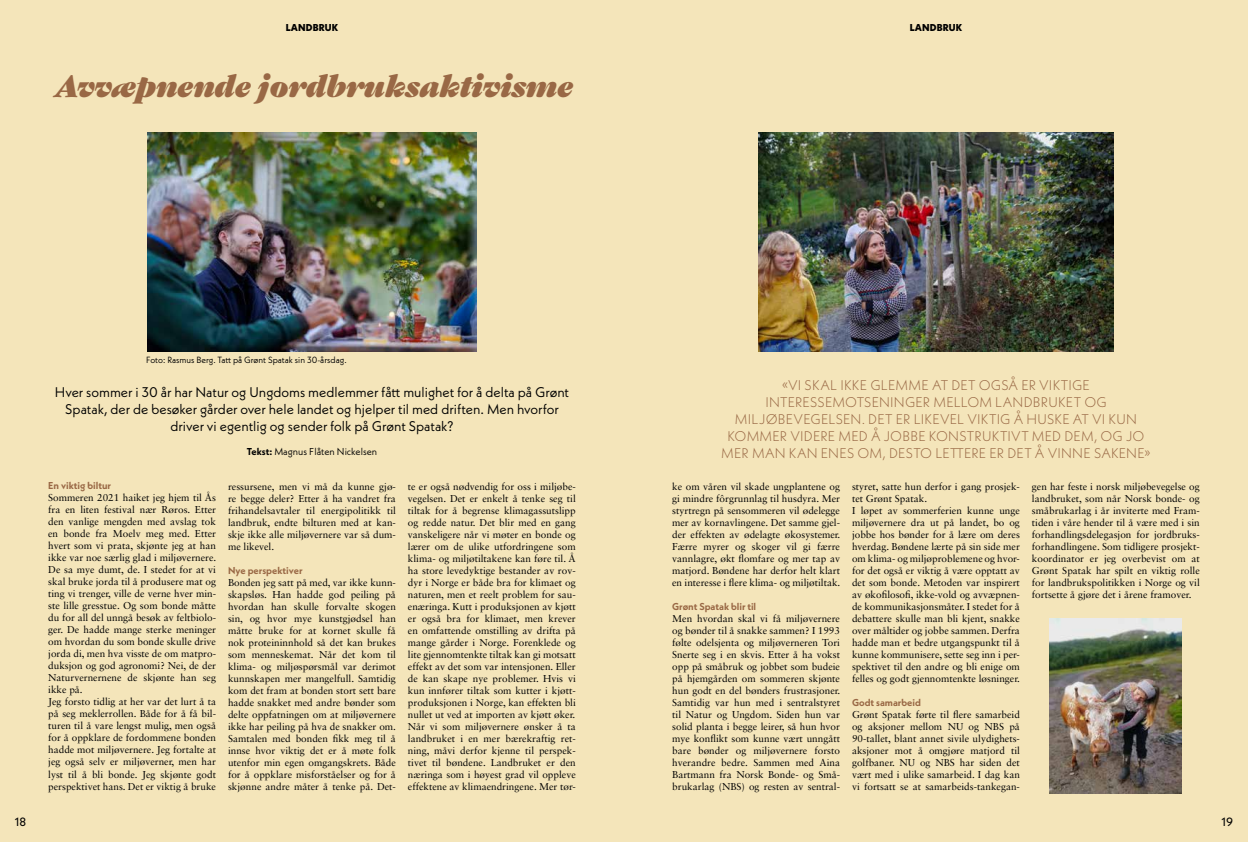
<style>
.page{position:relative;width:1248px;height:842px;background:#fff}
.page>*{position:absolute;margin:0;border:0;box-sizing:border-box;transform-origin:0 0}
.t1{font:italic 30px "Gastromond";color:#996845}
.t2{font:300 14px/16.8px "Neue Kabel";letter-spacing:.01em;color:#996845;text-align:center}
.t3{font:14px/16.8px "Neue Kabel";color:#000;text-align:center}
.t4{font:12px "Neue Kabel";color:#000}
.t5{font:10px/12px "Sabon LT Std";color:#000;text-align:justify}
.t6{font:700 10px "Neue Kabel";color:#996845}
.t7{font:10px "Neue Kabel";color:#000}
.t8{font:800 10px "Neue Kabel";letter-spacing:.01em;color:#000}
.t9{font:9px "Neue Kabel";color:#000}
.s1{font-weight:700}
</style>
<div class="page">
<div style="left:0;top:0;width:1247px;height:842px;background:#f4e5ba"></div>
<img style="left:1049px;top:618px;width:132px;height:176px">
<img style="left:147px;top:132px;width:330px;height:220px">
<img style="left:758px;top:132px;width:355px;height:220px">
<p class="t8" style="left:286px;top:21px;width:54px">LANDBRUK</p>
<h1 class="t1" style="left:53px;top:63px;width:520px">Avvæpnende jordbruksaktivisme</h1>
<p class="t8" style="left:909px;top:21px;width:54px">LANDBRUK</p>
<p class="t4" style="left:15px;top:814px;width:13px">18</p>
<p class="t9" style="left:146px;top:354px;width:202px">Foto: Rasmus Berg. Tatt på Grønt Spatak sin 30-årsdag.</p>
<h2 class="t3" style="left:55px;top:384px;width:515px">Hver sommer i 30 år har Natur og Ungdoms medlemmer fått mulighet for å delta på Grønt<br>Spatak, der de besøker gårder over hele landet og hjelper til med driften. Men hvorfor driver vi egentlig og sender folk på Grønt Spatak?</h2>
<p class="t7" style="left:247px;top:445px;width:132px"><span class="s1">Tekst:</span> Magnus Flåten Nickelsen</p>
<p class="t6" style="left:48px;top:480px;width:64px">En viktig biltur</p>
<p class="t5" style="left:48px;top:492px;width:170px;text-align:left">Sommeren 2021 haiket jeg hjem til Ås fra en liten festival nær Røros. Etter den vanlige mengden med avslag tok en bonde fra Moelv meg med. Etter hvert som vi prata, skjønte jeg at han ikke var noe særlig glad i miljøvernere.<br>De sa mye dumt, de. I stedet for at vi skal bruke jorda til å produsere mat og ting vi trenger, ville de verne hver min&shy;ste lille gresstue. Og som bonde måtte du for all del unngå besøk av feltbiolo&shy;ger. De hadde mange sterke meninger om hvordan du som bonde skulle drive jorda di, men hva visste de om matpro&shy;duksjon og god agronomi? Nei, de der Naturvernernene de skjønte han seg ikke på.<br>Jeg forsto tidlig at her var det lurt å ta på seg meklerrollen. Både for å få bil&shy;turen til å vare lengst mulig, men også for å oppklare de fordommene bonden hadde mot miljøvernere. Jeg fortalte at jeg også selv er miljøverner, men har lyst til å bli bonde. Jeg skjønte godt perspektivet hans. Det er viktig å bruke</p>
<p class="t5" style="left:228px;top:480px;width:169px">ressursene, men vi må da kunne gjø&shy;re begge deler? Etter å ha vandret fra frihandelsavtaler til energipolitikk til landbruk, endte bilturen med at kan&shy;skje ikke alle miljøvernere var så dum&shy;me likevel.</p>
<p class="t6" style="left:228px;top:564px;width:76px">Nye perspektiver</p>
<p class="t5" style="left:228px;top:576px;width:169px">Bonden jeg satt på med, var ikke kunn&shy;skapsløs. Han hadde god peiling på hvordan han skulle forvalte skogen sin, og hvor mye kunstgjødsel han måtte bruke for at kornet skulle få nok proteininnhold så det kan brukes som menneskemat. Når det kom til klima- og miljøspørsmål var derimot kunnskapen mer mangelfull. Samtidig kom det fram at bonden stort sett bare hadde snakket med andre bønder som delte oppfatningen om at miljøvernere ikke har peiling på hva de snakker om.<br>Samtalen med bonden fikk meg til å innse hvor viktig det er å møte folk utenfor min egen omgangskrets. Både for å oppklare misforståelser og for å skjønne andre måter å tenke på. Det-</p>
<p class="t5" style="left:408px;top:480px;width:169px">te er også nødvendig for oss i miljøbe&shy;vegelsen. Det er enkelt å tenke seg til tiltak for å begrense klimagassutslipp og redde natur. Det blir med en gang vanskeligere når vi møter en bonde og lærer om de ulike utfordringene som klima- og miljøtiltakene kan føre til. Å ha store levedyktige bestander av rov&shy;dyr i Norge er både bra for klimaet og naturen, men et reelt problem for sau&shy;enæringa. Kutt i produksjonen av kjøtt er også bra for klimaet, men krever en omfattende omstilling av drifta på mange gårder i Norge. Forenklede og lite gjennomtenkte tiltak kan gi motsatt effekt av det som var intensjonen. Eller de kan skape nye problemer. Hvis vi kun innfører tiltak som kutter i kjøtt&shy;produksjonen i Norge, kan effekten bli nullet ut ved at importen av kjøtt øker.<br>Når vi som miljøvernere ønsker å ta landbruket i en mer bærekraftig ret&shy;ning, måvi derfor kjenne til perspek&shy;tivet til bøndene. Landbruket er den næringa som i høyest grad vil oppleve effektene av klimaendringene. Mer tør-</p>
<p class="t2" style="left:721px;top:377px;width:431px">«VI SKAL IKKE GLEMME AT DET OGSÅ ER VIKTIGE INTERESSEMOTSENINGER MELLOM LANDBRUKET OG MILJØBEVEGELSEN. DET ER LIKEVEL VIKTIG Å HUSKE AT VI KUN KOMMER VIDERE MED Å JOBBE KONSTRUKTIVT MED DEM, OG JO MER MAN KAN ENES OM, DESTO LETTERE ER DET Å VINNE SAKENE»</p>
<p class="t5" style="left:672px;top:480px;width:170px">ke om våren vil skade ungplantene og gi mindre fôrgrunnlag til husdyra. Mer styrtregn på sensommeren vil ødelegge mer av kornavlingene. Det samme gjel&shy;der effekten av ødelagte økosystemer.<br>Færre myrer og skoger vil gi færre vannlagre, økt flomfare og mer tap av matjord. Bøndene har derfor helt klart en interesse i flere klima- og miljøtiltak.</p>
<p class="t6" style="left:672px;top:600px;width:85px">Grønt Spatak blir til</p>
<p class="t5" style="left:672px;top:612px;width:170px">Men hvordan skal vi få miljøvernere og bønder til å snakke sammen? I 1993 følte odelsjenta og miljøverneren Tori Snerte seg i en skvis. Etter å ha vokst opp på småbruk og jobbet som budeie på hjemgården om sommeren skjønte hun godt en del bønders frustrasjoner.<br>Samtidig var hun med i sentralstyret til Natur og Ungdom. Siden hun var solid planta i begge leirer, så hun hvor mye konflikt som kunne vært unngått bare bønder og miljøvernere forsto hverandre bedre. Sammen med Aina Bartmann fra Norsk Bonde- og Små&shy;brukarlag (NBS) og resten av sentral-</p>
<p class="t5" style="left:852px;top:480px;width:169px;text-align:left">styret, satte hun derfor i gang prosjek&shy;tet Grønt Spatak.<br>I løpet av sommerferien kunne unge miljøvernere dra ut på landet, bo og jobbe hos bønder for å lære om deres hverdag. Bøndene lærte på sin side mer om klima- og miljøproblemene og hvor&shy;for det også er viktig å være opptatt av det som bonde. Metoden var inspirert av økofilosofi, ikke-vold og avvæpnen&shy;de kommunikasjonsmåter. I stedet for å debattere skulle man bli kjent, snakke over måltider og jobbe sammen. Derfra hadde man et bedre utgangspunkt til å kunne kommunisere, sette seg inn i per&shy;spektivet til den andre og bli enige om felles og godt gjennomtenkte løsninger.</p>
<p class="t6" style="left:852px;top:696px;width:70px">Godt samarbeid</p>
<p class="t5" style="left:852px;top:708px;width:169px">Grønt Spatak førte til flere samarbeid og aksjoner mellom NU og NBS på 90-tallet, blant annet sivile ulydighets&shy;aksjoner mot å omgjøre matjord til golfbaner. NU og NBS har siden det vært med i ulike samarbeid. I dag kan vi fortsatt se at samarbeids-tankegan-</p>
<p class="t5" style="left:1031px;top:480px;width:169px">gen har feste i norsk miljøbevegelse og landbruket, som når Norsk bonde- og småbrukarlag i år inviterte med Fram&shy;tiden i våre hender til å være med i sin forhandlingsdelegasjon for jordbruks&shy;forhandlingene. Som tidligere prosjekt&shy;koordinator er jeg overbevist om at Grønt Spatak har spilt en viktig rolle for landbrukspolitikken i Norge og vil fortsette å gjøre det i årene framover.</p>
<p class="t4" style="left:1221px;top:814px;width:13px">19</p>
</div>
